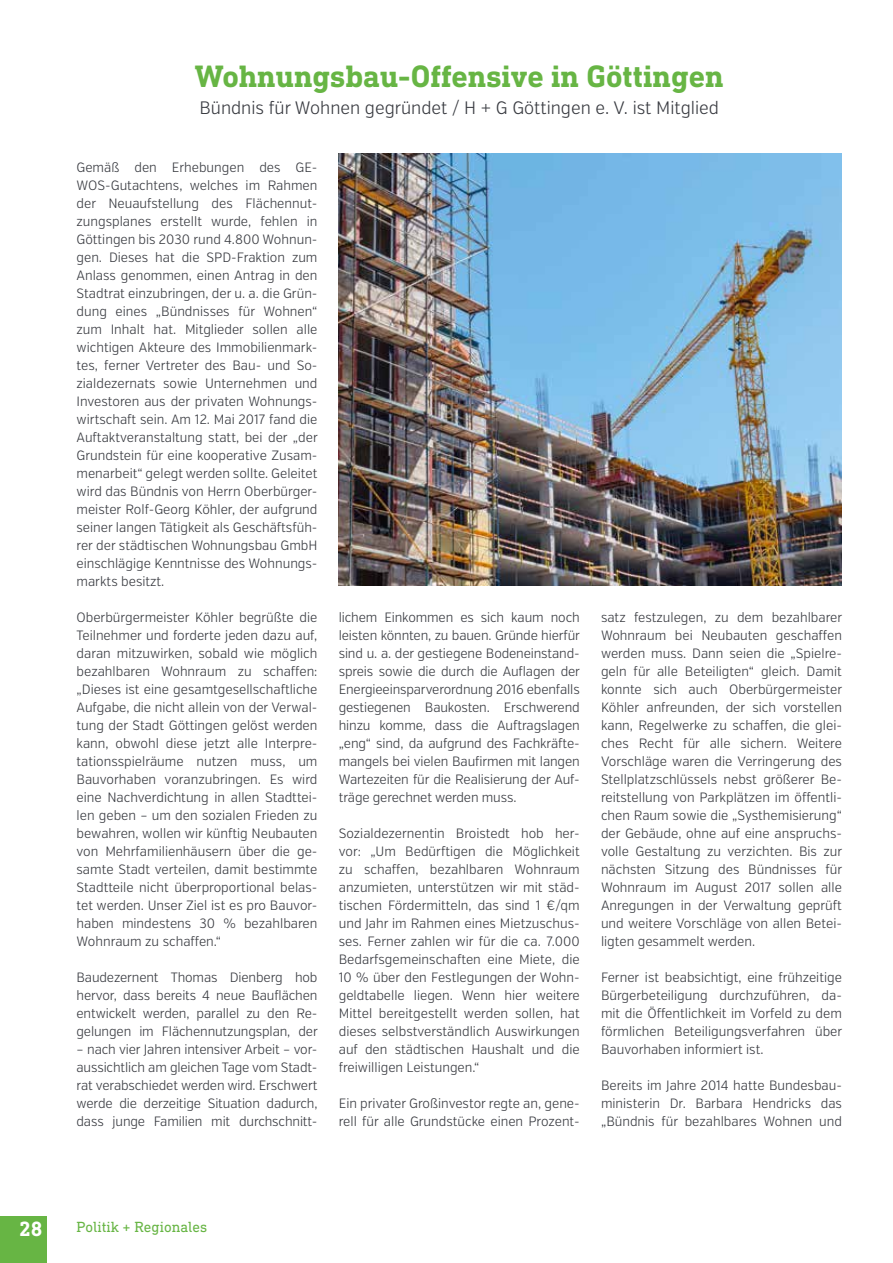
<style>
.page{position:relative;width:893px;height:1263px;background:#fff}
.page>*{position:absolute;margin:0;border:0;box-sizing:border-box;transform-origin:0 0}
.t1{font:700 31.5px "DIN Next Slab Pro";color:#67b544}
.t2{font:700 21px "DIN Next Slab Pro";color:#fff}
.t3{font:300 18px "Verb Cond";color:#383a40}
.t4{font:15px "DIN Next Slab Pro";color:#67b544}
.t5{font:300 13.5px/18px "Verb Cond";color:#383a40;text-align:justify}
</style>
<div class="page">
<div style="left:0;top:1216px;width:47px;height:47px;background:#67b544"></div>
<img style="left:339px;top:154px;width:503px;height:432px">
<h1 class="t1" style="left:195px;top:58px;width:530px">Wohnungsbau-Offensive in Göttingen</h1>
<h3 class="t3" style="left:200px;top:97px;width:521px">Bündnis für Wohnen gegründet / H + G Göttingen e. V. ist Mitglied</h3>
<p class="t5" style="left:77px;top:158px;width:243px">Gemäß den Erhebungen des GE-WOS-Gutachtens, welches im Rahmen der Neuaufstellung des Flächennut&shy;zungsplanes erstellt wurde, fehlen in Göttingen bis 2030 rund 4.800 Wohnun&shy;gen. Dieses hat die SPD-Fraktion zum Anlass genommen, einen Antrag in den Stadtrat einzubringen, der u. a. die Grün&shy;dung eines „Bündnisses für Wohnen“ zum Inhalt hat. Mitglieder sollen alle wichtigen Akteure des Immobilienmark&shy;tes, ferner Vertreter des Bau- und So&shy;zialdezernats sowie Unternehmen und Investoren aus der privaten Wohnungs&shy;wirtschaft sein. Am 12. Mai 2017 fand die Auftaktveranstaltung statt, bei der „der Grundstein für eine kooperative Zusam&shy;menarbeit“ gelegt werden sollte. Geleitet wird das Bündnis von Herrn Oberbürger&shy;meister Rolf-Georg Köhler, der aufgrund seiner langen Tätigkeit als Geschäftsfüh&shy;rer der städtischen Wohnungsbau GmbH einschlägige Kenntnisse des Wohnungs&shy;markts besitzt.</p>
<p class="t5" style="left:77px;top:608px;width:242px">Oberbürgermeister Köhler begrüßte die Teilnehmer und forderte jeden dazu auf, daran mitzuwirken, sobald wie möglich bezahlbaren Wohnraum zu schaffen: „Dieses ist eine gesamtgesellschaftliche Aufgabe, die nicht allein von der Verwal&shy;tung der Stadt Göttingen gelöst werden kann, obwohl diese jetzt alle Interpre&shy;tationsspielräume nutzen muss, um Bauvorhaben voranzubringen. Es wird eine Nachverdichtung in allen Stadttei&shy;len geben – um den sozialen Frieden zu bewahren, wollen wir künftig Neubauten von Mehrfamilienhäusern über die ge&shy;samte Stadt verteilen, damit bestimmte Stadtteile nicht überproportional belas&shy;tet werden. Unser Ziel ist es pro Bauvor&shy;haben mindestens 30 % bezahlbaren Wohnraum zu schaffen.“</p>
<p class="t5" style="left:77px;top:968px;width:243px">Baudezernent Thomas Dienberg hob hervor, dass bereits 4 neue Bauflächen entwickelt werden, parallel zu den Re&shy;gelungen im Flächennutzungsplan, der</p>
<p class="t5" style="left:77px;top:1040px;width:242px">– nach vier Jahren intensiver Arbeit – vor&shy;aussichtlich am gleichen Tage vom Stadt&shy;rat verabschiedet werden wird. Erschwert werde die derzeitige Situation dadurch, dass junge Familien mit durchschnitt-</p>
<p class="t5" style="left:339px;top:608px;width:243px">lichem Einkommen es sich kaum noch leisten könnten, zu bauen. Gründe hierfür sind u. a. der gestiegene Bodeneinstand&shy;spreis sowie die durch die Auflagen der Energieeinsparverordnung 2016 ebenfalls gestiegenen Baukosten. Erschwerend hinzu komme, dass die Auftragslagen „eng“ sind, da aufgrund des Fachkräfte&shy;mangels bei vielen Baufirmen mit langen Wartezeiten für die Realisierung der Auf&shy;träge gerechnet werden muss.</p>
<p class="t5" style="left:339px;top:824px;width:242px">Sozialdezernentin Broistedt hob her&shy;vor: „Um Bedürftigen die Möglichkeit zu schaffen, bezahlbaren Wohnraum anzumieten, unterstützen wir mit städ&shy;tischen Fördermitteln, das sind 1 €/qm und Jahr im Rahmen eines Mietzuschus&shy;ses. Ferner zahlen wir für die ca. 7.000<br>Bedarfsgemeinschaften eine Miete, die 10 % über den Festlegungen der Wohn&shy;geldtabelle liegen. Wenn hier weitere Mittel bereitgestellt werden sollen, hat dieses selbstverständlich Auswirkungen auf den städtischen Haushalt und die freiwilligen Leistungen.“</p>
<p class="t5" style="left:339px;top:1094px;width:242px">Ein privater Großinvestor regte an, gene&shy;rell für alle Grundstücke einen Prozent-</p>
<p class="t5" style="left:601px;top:608px;width:243px">satz festzulegen, zu dem bezahlbarer Wohnraum bei Neubauten geschaffen werden muss. Dann seien die „Spielre&shy;geln für alle Beteiligten“ gleich. Damit konnte sich auch Oberbürgermeister Köhler anfreunden, der sich vorstellen kann, Regelwerke zu schaffen, die glei&shy;ches Recht für alle sichern. Weitere Vorschläge waren die Verringerung des Stellplatzschlüssels nebst größerer Be&shy;reitstellung von Parkplätzen im öffentli&shy;chen Raum sowie die „Systhemisierung“ der Gebäude, ohne auf eine anspruchs&shy;volle Gestaltung zu verzichten. Bis zur nächsten Sitzung des Bündnisses für Wohnraum im August 2017 sollen alle Anregungen in der Verwaltung geprüft und weitere Vorschläge von allen Betei&shy;ligten gesammelt werden.</p>
<p class="t5" style="left:601px;top:968px;width:243px">Ferner ist beabsichtigt, eine frühzeitige Bürgerbeteiligung durchzuführen, da&shy;mit die Öffentlichkeit im Vorfeld zu dem förmlichen Beteiligungsverfahren über Bauvorhaben informiert ist.</p>
<p class="t5" style="left:601px;top:1076px;width:242px">Bereits im Jahre 2014 hatte Bundesbau&shy;ministerin Dr. Barbara Hendricks das „Bündnis für bezahlbares Wohnen und</p>
<h2 class="t2" style="left:19px;top:1217px;width:25px">28</h2>
<p class="t4" style="left:77px;top:1218px;width:132px">Politik + Regionales</p>
</div>
